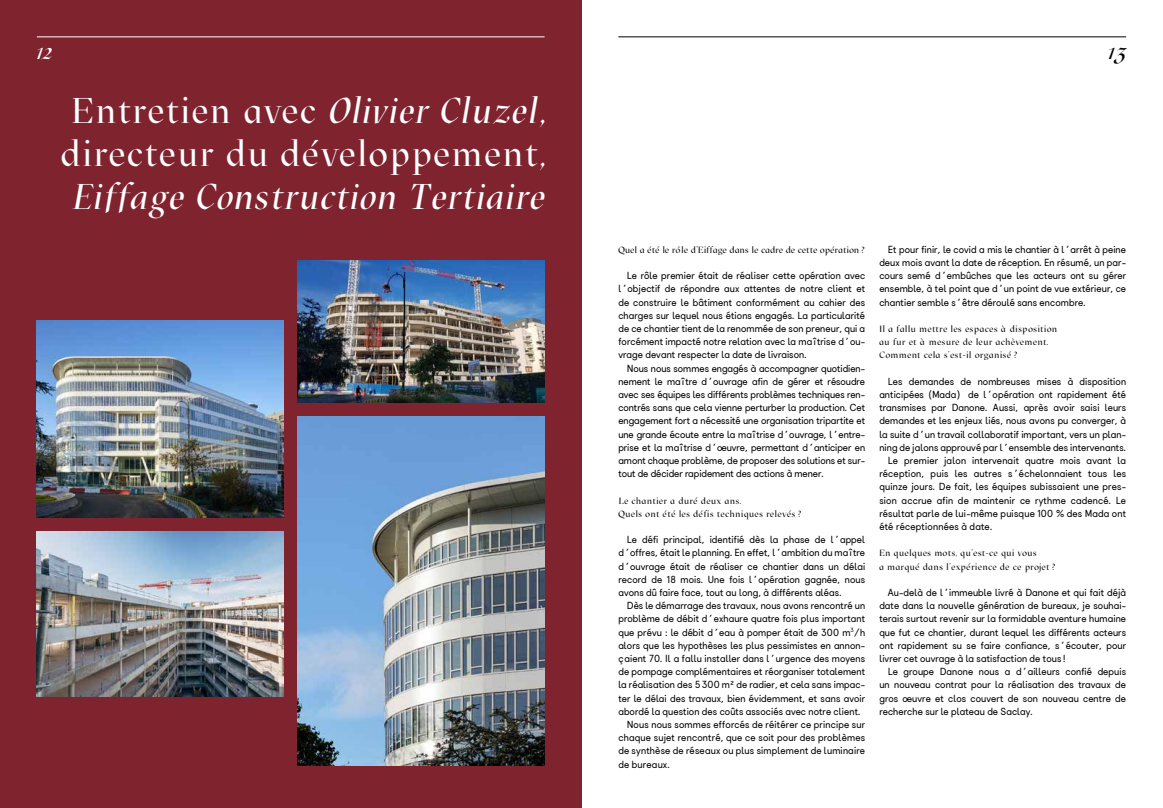
<style>
.page{position:relative;width:1163px;height:808px;background:#fff}
.page>*{position:absolute;margin:0;border:0;box-sizing:border-box;transform-origin:0 0}
.t1{font:35.8px/42.9px "MAZIUSREVIEW20.09";letter-spacing:.08em;color:#fff}
.t2{font:italic 35.8px "MAZIUSREVIEW20.09";letter-spacing:.08em;color:#fff}
.t3{font:23.1px "MAZIUSREVIEW20.09 Extraitalic";color:#fff}
.t4{font:23.1px "MAZIUSREVIEW20.09 Extraitalic";color:#000}
.t5{font:10px/13.2px "Porpora";letter-spacing:.01em;color:#000;text-align:justify}
.t6{font:9px/13.2px "MAZIUSREVIEW20.09";letter-spacing:.08em;color:#000}
.t7{font:9px "MAZIUSREVIEW20.09";letter-spacing:.05em;color:#000}
.s1{font-style:italic}
.s2{font-family:"Maax"}
</style>
<div class="page">
<div style="left:0;top:0;width:581px;height:808px;background:#7f232f"></div>
<hr style="left:37px;top:37px;width:507px;height:1px;background:#fff">
<hr style="left:618px;top:37px;width:507px;height:1px;background:#000">
<img style="left:298px;top:261px;width:246px;height:142px">
<img style="left:298px;top:417px;width:246px;height:348px">
<img style="left:37px;top:320px;width:246px;height:198px">
<img style="left:37px;top:532px;width:246px;height:164px">
<h2 class="t3" style="left:37px;top:37px;width:17px">12</h2>
<h2 class="t4" style="left:1108px;top:37px;width:19px">13</h2>
<h1 class="t1" style="left:61px;top:90px;width:484px">Entretien avec <span class="s1">Olivier Cluzel</span>, directeur du développement,</h1>
<h1 class="t2" style="left:73px;top:176px;width:473px">Eiffage Construction Tertiaire</h1>
<p class="t7" style="left:618px;top:244px;width:248px">Quel a été le rôle d’Eiffage dans le cadre de cette opération ?</p>
<p class="t5" style="left:618px;top:269px;width:248px;text-indent:8px">Le rôle premier était de réaliser cette opération avec l’objectif de répondre aux attentes de notre client et de construire le bâtiment conformément au cahier des charges sur lequel nous étions engagés. La particularité de ce chantier tient de la renommée de son preneur, qui a forcément impacté notre relation avec la maîtrise d’ou&shy;vrage devant respecter la date de livraison.</p>
<p class="t5" style="left:618px;top:361px;width:248px;text-indent:8px">Nous nous sommes engagés à accompagner quotidien&shy;nement le maître d’ouvrage afin de gérer et résoudre avec ses équipes les différents problèmes techniques ren&shy;contrés sans que cela vienne perturber la production. Cet engagement fort a nécessité une organisation tripartite et une grande écoute entre la maîtrise d’ouvrage, l’entre&shy;prise et la maîtrise d’œuvre, permettant d’anticiper en amont chaque problème, de proposer des solutions et sur&shy;tout de décider rapidement des actions à mener.</p>
<p class="t6" style="left:618px;top:494px;width:184px">Le chantier a duré deux ans.<br>Quels ont été les défis techniques relevés ?</p>
<p class="t5" style="left:618px;top:533px;width:248px;text-indent:8px">Le défi principal, identifié dès la phase de l’appel d’offres, était le planning. En effet, l’ambition du maître d’ouvrage était de réaliser ce chantier dans un délai record de 18 mois. Une fois l’opération gagnée, nous avons dû faire face, tout au long, à différents aléas.</p>
<p class="t5" style="left:626px;top:599px;width:240px">Dès le démarrage des travaux, nous avons rencontré un</p>
<p class="t5" style="left:618px;top:612px;width:248px">problème de débit d’exhaure quatre fois plus important</p>
<p class="t5" style="left:618px;top:625px;width:248px">que prévu : le débit d’eau à pomper était de 300 m<sup>3</sup>/h</p>
<p class="t5" style="left:618px;top:638px;width:248px">alors que les hypothèses les plus pessimistes en annon-</p>
<p class="t5" style="left:618px;top:651px;width:248px">çaient 70. Il a fallu installer dans l’urgence des moyens</p>
<p class="t5" style="left:618px;top:665px;width:248px">de pompage complémentaires et réorganiser totalement</p>
<p class="t5" style="left:618px;top:678px;width:248px">la réalisation des 5 300 m<span class="s2">²</span> de radier, et cela sans impac-</p>
<p class="t5" style="left:618px;top:691px;width:248px">ter le délai des travaux, bien évidemment, et sans avoir</p>
<p class="t5" style="left:618px;top:704px;width:243px">abordé la question des coûts associés avec notre client.</p>
<p class="t5" style="left:626px;top:717px;width:240px">Nous nous sommes efforcés de réitérer ce principe sur</p>
<p class="t5" style="left:618px;top:731px;width:248px">chaque sujet rencontré, que ce soit pour des problèmes</p>
<p class="t5" style="left:618px;top:744px;width:248px">de synthèse de réseaux ou plus simplement de luminaire</p>
<p class="t5" style="left:618px;top:757px;width:53px">de bureaux.</p>
<p class="t5" style="left:879px;top:242px;width:248px;text-indent:8px">Et pour finir, le covid a mis le chantier à l’arrêt à peine deux mois avant la date de réception. En résumé, un par&shy;cours semé d’embûches que les acteurs ont su gérer ensemble, à tel point que d’un point de vue extérieur, ce chantier semble s’être déroulé sans encombre.</p>
<p class="t6" style="left:879px;top:322px;width:179px">Il a fallu mettre les espaces à disposition au fur et à mesure de leur achèvement.<br>Comment cela s’est-il organisé ?</p>
<p class="t5" style="left:887px;top:374px;width:240px">Les demandes de nombreuses mises à disposition</p>
<p class="t5" style="left:879px;top:387px;width:248px">anticipées (Mada) de l’opération ont rapidement été</p>
<p class="t5" style="left:879px;top:401px;width:248px">transmises par Danone. Aussi, après avoir saisi leurs</p>
<p class="t5" style="left:879px;top:414px;width:248px">demandes et les enjeux liés, nous avons pu converger, à</p>
<p class="t5" style="left:879px;top:427px;width:248px">la suite d’un travail collaboratif important, vers un plan-</p>
<p class="t5" style="left:879px;top:440px;width:248px">ning de jalons approuvé par l’ensemble des intervenants.</p>
<p class="t5" style="left:887px;top:453px;width:240px">Le premier jalon intervenait quatre mois avant la</p>
<p class="t5" style="left:879px;top:467px;width:248px">réception, puis les autres s’échelonnaient tous les</p>
<p class="t5" style="left:879px;top:480px;width:248px">quinze jours. De fait, les équipes subissaient une pres-</p>
<p class="t5" style="left:879px;top:493px;width:248px">sion accrue afin de maintenir ce rythme cadencé. Le</p>
<p class="t5" style="left:879px;top:506px;width:248px">résultat parle de lui-même puisque 100 % des Mada ont</p>
<p class="t5" style="left:879px;top:519px;width:114px">été réceptionnées à date.</p>
<p class="t6" style="left:879px;top:547px;width:177px">En quelques mots, qu’est-ce qui vous<br>a marqué dans l’expérience de ce projet ?</p>
<p class="t5" style="left:879px;top:585px;width:248px;text-indent:8px">Au-delà de l’immeuble livré à Danone et qui fait déjà date dans la nouvelle génération de bureaux, je souhai&shy;terais surtout revenir sur la formidable aventure humaine que fut ce chantier, durant lequel les différents acteurs ont rapidement su se faire confiance, s’écouter, pour livrer cet ouvrage à la satisfaction de tous !</p>
<p class="t5" style="left:879px;top:665px;width:248px;text-indent:8px">Le groupe Danone nous a d’ailleurs confié depuis un nouveau contrat pour la réalisation des travaux de gros œuvre et clos couvert de son nouveau centre de recherche sur le plateau de Saclay.</p>
</div>
